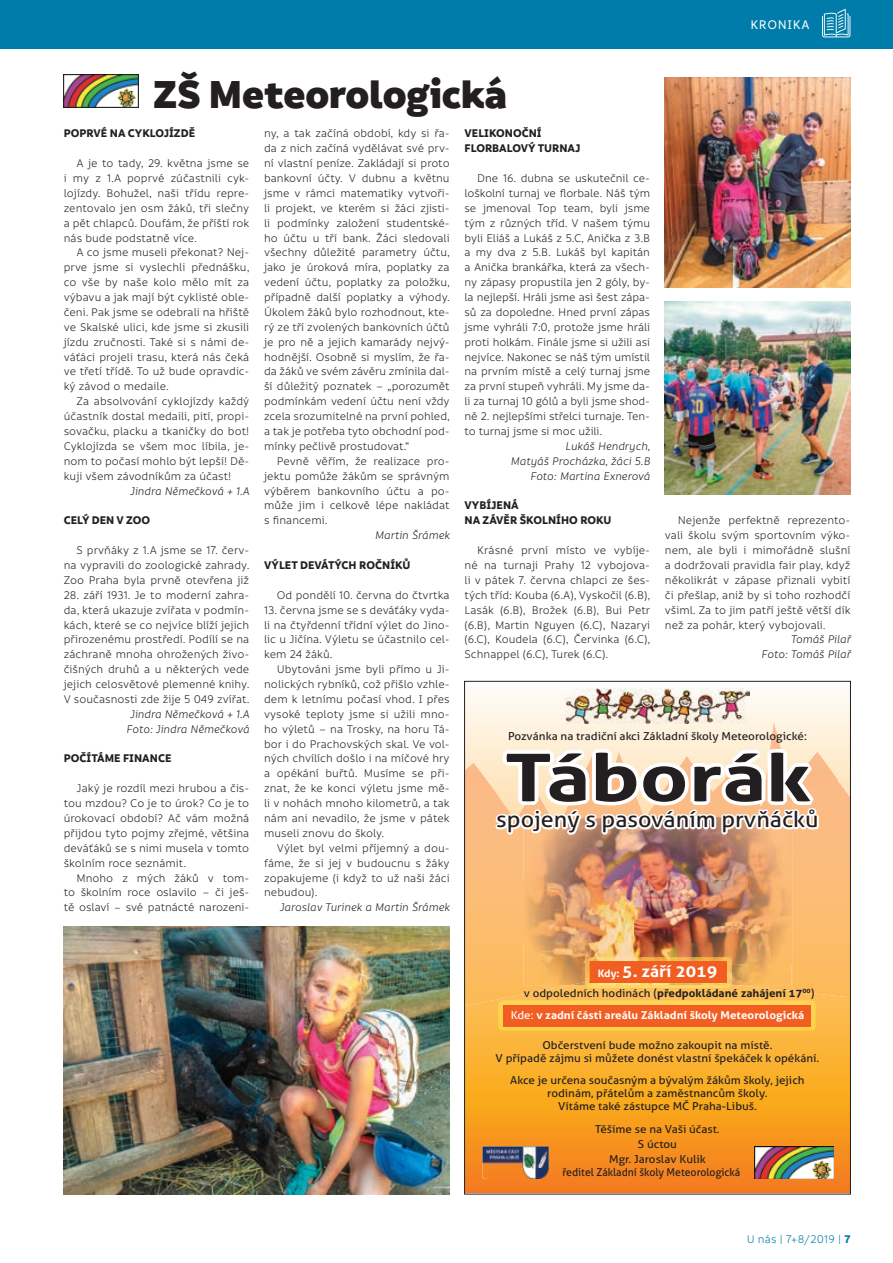
<style>
.page{position:relative;width:893px;height:1263px;background:#fff}
.page>*{position:absolute;margin:0;border:0;box-sizing:border-box;transform-origin:0 0}
.t1{font:700 65.7px "Aller";color:#231f20;scale:1.28 1}
.nadpis-01{font:900 42px "Informative";letter-spacing:-.005em;color:#231f20}
.t2{font:21.9px "Aller";color:#231f20;scale:1.07 1}
.t3{font:700 16.35px "Aller";color:#fff;scale:1.07 1}
.t4{font:500 13.5px "Informative";letter-spacing:.05em;color:#fff}
.text{font:12px/14.9px "Informative";color:#231f20;text-align:justify}
.podpis{font:italic 12px/14.9px "Informative";color:#231f20;text-align:right}
.nadpis-02{font:700 12px/14.9px "Informative";color:#231f20}
.t5{font:12px "Informative";letter-spacing:.015em;color:#007caa}
.t6{font:10.95px/13.2px "Aller";color:#231f20;text-align:center;scale:1.07 1}
.t7{font:700 10.95px/22.5px "Aller";color:#fff;scale:1.07 1}
.t8{font:10.95px "Aller";color:#231f20;scale:.96 1}
.s1{font-size:10.2px}
.s2{font-weight:400;color:#231f20}
.s3{color:#231f20}
.s4{font-weight:400}
.s5{font-weight:700}
</style>
<div class="page">
<div style="left:0;top:0;width:893px;height:48px;background:#007caa"></div>
<svg style="left:822px;top:9px;width:28px;height:28px"></svg>
<img style="left:64px;top:75px;width:75px;height:33px">
<img style="left:64px;top:926px;width:386px;height:268px">
<svg style="left:466px;top:688px;width:383px;height:504px;background:#fab34f"></svg>
<img style="left:566px;top:689px;width:183px;height:35px">
<img style="left:585px;top:984px;width:146px;height:3px">
<img style="left:499px;top:1000px;width:316px;height:31px">
<div style="left:503px;top:1005px;width:308px;height:21px;background:#f25d21"></div>
<img style="left:770px;top:720px;width:23px;height:271px">
<img style="left:792px;top:751px;width:46px;height:245px">
<img style="left:466px;top:762px;width:33px;height:244px">
<img style="left:838px;top:779px;width:11px;height:218px">
<img style="left:499px;top:839px;width:45px;height:160px">
<img style="left:544px;top:985px;width:26px;height:2px">
<img style="left:736px;top:985px;width:34px;height:2px">
<img style="left:544px;top:987px;width:14px;height:3px">
<svg style="left:756px;top:987px;width:14px;height:2px"></svg>
<img style="left:523px;top:839px;width:224px;height:104px">
<img style="left:747px;top:839px;width:45px;height:125px">
<img style="left:523px;top:943px;width:67px;height:42px">
<img style="left:590px;top:943px;width:157px;height:21px">
<img style="left:731px;top:964px;width:61px;height:21px">
<img style="left:585px;top:957px;width:146px;height:27px">
<div style="left:590px;top:961px;width:137px;height:22px;background:#f25d21"></div>
<svg style="left:493px;top:745px;width:331px;height:94px"></svg>
<img style="left:482px;top:1146px;width:67px;height:32px">
<img style="left:488px;top:1168px;width:61px;height:10px">
<img style="left:754px;top:1146px;width:79px;height:33px">
<img style="left:665px;top:78px;width:185px;height:210px">
<img style="left:665px;top:301px;width:185px;height:193px">
<p class="t4" style="left:750px;top:18px;width:61px">KRONIKA</p>
<p class="nadpis-01" style="left:153px;top:69px;width:355px">ZŠ Meteorologická</p>
<p class="nadpis-02" style="left:64px;top:126px;width:133px">POPRVÉ NA CYKLOJÍZDĚ</p>
<p class="text" style="left:64px;top:156px;width:187px;text-indent:13px">A je to tady, 29. května jsme se i my z 1.A poprvé zúčastnili cyk&shy;lojízdy. Bohužel, naši třídu repre&shy;zentovalo jen osm žáků, tři slečny a pět chlapců. Doufám, že příští rok nás bude podstatně více.</p>
<p class="text" style="left:64px;top:245px;width:187px;text-indent:13px">A co jsme museli překonat? Nej&shy;prve jsme si vyslechli přednášku, co vše by naše kolo mělo mít za výbavu a jak mají být cyklisté oble&shy;čeni. Pak jsme se odebrali na hřiště ve Skalské ulici, kde jsme si zkusili jízdu zručnosti. Také si s námi de&shy;váťáci projeli trasu, která nás čeká ve třetí třídě. To už bude opravdic&shy;ký závod o medaile.</p>
<p class="text" style="left:64px;top:394px;width:187px;text-indent:13px">Za absolvování cyklojízdy každý účastník dostal medaili, pití, propi&shy;sovačku, placku a tkaničky do bot!<br>Cyklojízda se všem moc líbila, je&shy;nom to počasí mohlo být lepší! Dě&shy;kuji všem závodníkům za účast!</p>
<p class="podpis" style="left:130px;top:484px;width:121px">Jindra Němečková + 1.A</p>
<p class="nadpis-02" style="left:64px;top:513px;width:88px">CELÝ DEN V ZOO</p>
<p class="text" style="left:64px;top:543px;width:187px;text-indent:13px">S prvňáky z 1.A jsme se 17. červ&shy;na vypravili do zoologické zahrady.<br>Zoo Praha byla prvně otevřena již</p>
<p class="text" style="left:64px;top:588px;width:187px">28. září 1931. Je to moderní zahra&shy;da, která ukazuje zvířata v podmín&shy;kách, které se co nejvíce blíží jejich přirozenému prostředí. Podílí se na záchraně mnoha ohrožených živo&shy;čišných druhů a u některých vede jejich celosvětové plemenné knihy.<br>V současnosti zde žije 5 049 zvířat.</p>
<p class="podpis" style="left:130px;top:707px;width:121px">Jindra Němečková + 1.A</p>
<p class="podpis" style="left:126px;top:722px;width:125px">Foto: Jindra Němečková</p>
<p class="nadpis-02" style="left:64px;top:751px;width:109px">POČÍTÁME FINANCE</p>
<p class="text" style="left:64px;top:781px;width:187px;text-indent:13px">Jaký je rozdíl mezi hrubou a čis&shy;tou mzdou? Co je to úrok? Co je to úrokovací období? Ač vám možná přijdou tyto pojmy zřejmé, většina deváťáků se s nimi musela v tomto školním roce seznámit.</p>
<p class="text" style="left:64px;top:870px;width:187px;text-indent:13px">Mnoho z mých žáků v tom&shy;to školním roce oslavilo – či ješ&shy;tě oslaví − své patnácté narozeni-</p>
<p class="nadpis-02" style="left:465px;top:126px;width:117px">VELIKONOČNÍ<br>FLORBALOVÝ TURNAJ</p>
<p class="text" style="left:465px;top:171px;width:187px;text-indent:13px">Dne 16. dubna se uskutečnil ce&shy;loškolní turnaj ve florbale. Náš tým se jmenoval Top team, byli jsme tým z různých tříd. V našem týmu byli Eliáš a Lukáš z 5.C, Anička z 3.B a my dva z 5.B. Lukáš byl kapitán a Anička brankářka, která za všech&shy;ny zápasy propustila jen 2 góly, by&shy;la nejlepší. Hráli jsme asi šest zápa&shy;sů za dopoledne. Hned první zápas jsme vyhráli 7:0, protože jsme hráli proti holkám. Finále jsme si užili asi nejvíce. Nakonec se náš tým umístil na prvním místě a celý turnaj jsme za první stupeň vyhráli. My jsme da&shy;li za turnaj 10 gólů a byli jsme shod&shy;ně 2. nejlepšími střelci turnaje. Ten&shy;to turnaj jsme si moc užili.</p>
<p class="podpis" style="left:511px;top:439px;width:141px">Lukáš Hendrych,<br>Matyáš Procházka, žáci 5.B</p>
<p class="podpis" style="left:530px;top:469px;width:121px">Foto: Martina Exnerová</p>
<p class="nadpis-02" style="left:465px;top:498px;width:148px">VYBÍJENÁ<br>NA ZÁVĚR ŠKOLNÍHO ROKU</p>
<p class="text" style="left:465px;top:543px;width:187px;text-indent:13px">Krásné první místo ve vybíje&shy;né na turnaji Prahy 12 vybojova&shy;li v pátek 7. června chlapci ze šes&shy;tých tříd: Kouba (6.A), Vyskočil (6.B), Lasák (6.B), Brožek (6.B), Bui Petr (6.B), Martin Nguyen (6.C), Nazaryi (6.C), Koudela (6.C), Červinka (6.C), Schnappel (6.C), Turek (6.C).</p>
<p class="text" style="left:264px;top:126px;width:187px">ny, a tak začíná období, kdy si řa&shy;da z nich začíná vydělávat své prv&shy;ní vlastní peníze. Zakládají si proto bankovní účty. V dubnu a květnu jsme v rámci matematiky vytvoři&shy;li projekt, ve kterém si žáci zjisti&shy;li podmínky založení studentské&shy;ho účtu u tří bank. Žáci sledovali všechny důležité parametry účtu, jako je úroková míra, poplatky za vedení účtu, poplatky za položku, případně další poplatky a výhody.<br>Úkolem žáků bylo rozhodnout, kte&shy;rý ze tří zvolených bankovních účtů je pro ně a jejich kamarády nejvý&shy;hodnější. Osobně si myslím, že řa&shy;da žáků ve svém závěru zmínila dal&shy;ší důležitý poznatek – „porozumět podmínkám vedení účtu není vždy zcela srozumitelné na první pohled, a tak je potřeba tyto obchodní pod&shy;mínky pečlivě prostudovat.“</p>
<p class="text" style="left:264px;top:454px;width:187px;text-indent:13px">Pevně věřím, že realizace pro&shy;jektu pomůže žákům se správným výběrem bankovního účtu a po&shy;může jim i celkově lépe nakládat s financemi.</p>
<p class="podpis" style="left:375px;top:528px;width:76px">Martin Šrámek</p>
<p class="nadpis-02" style="left:264px;top:558px;width:148px">VÝLET DEVÁTÝCH ROČNÍKŮ</p>
<p class="text" style="left:277px;top:588px;width:174px">Od pondělí 10. června do čtvrtka</p>
<p class="text" style="left:264px;top:603px;width:187px">13. června jsme se s deváťáky vyda&shy;li na čtyřdenní třídní výlet do Jino&shy;lic u Jičína. Výletu se účastnilo cel&shy;kem 24 žáků.</p>
<p class="text" style="left:264px;top:662px;width:187px;text-indent:13px">Ubytováni jsme byli přímo u Ji&shy;nolických rybníků, což přišlo vzhle&shy;dem k letnímu počasí vhod. I přes vysoké teploty jsme si užili mno&shy;ho výletů – na Trosky, na horu Tá&shy;bor i do Prachovských skal. Ve vol&shy;ných chvílích došlo i na míčové hry a opékání buřtů. Musíme se při&shy;znat, že ke konci výletu jsme mě&shy;li v nohách mnoho kilometrů, a tak nám ani nevadilo, že jsme v pátek museli znovu do školy.</p>
<p class="text" style="left:264px;top:841px;width:187px;text-indent:13px">Výlet byl velmi příjemný a dou&shy;fáme, že si jej v budoucnu s žáky zopakujeme (i když to už naši žáci nebudou).</p>
<p class="podpis" style="left:279px;top:900px;width:172px">Jaroslav Turinek a Martin Šrámek</p>
<p class="text" style="left:665px;top:513px;width:187px;text-indent:13px">Nejenže perfektně reprezento&shy;vali školu svým sportovním výko&shy;nem, ale byli i mimořádně slušní a dodržovali pravidla fair play, když několikrát v zápase přiznali vybití či přešlap, aniž by si toho rozhodčí všiml. Za to jim patří ještě větší dík než za pohár, který vybojovali.</p>
<p class="podpis" style="left:790px;top:632px;width:62px">Tomáš Pilař</p>
<p class="podpis" style="left:761px;top:647px;width:91px">Foto: Tomáš Pilař</p>
<p class="t6" style="left:508px;top:730px;width:281px">Pozvánka na tradiční akci Základní školy Meteorologické:</p>
<p class="t1" style="left:504px;top:737px;width:241px">Táborák</p>
<p class="t2" style="left:496px;top:806px;width:303px">spojený s pasováním prvňáčků</p>
<p class="t3" style="left:598px;top:961px;width:113px"><span class="s1">Kdy:</span> 5. září 2019</p>
<p class="t7" style="left:511px;top:981px;width:285px;text-indent:13px"><span class="s2">v odpoledních hodinách (</span><span class="s3">předpokládané zahájení 17</span><sup>00</sup><span class="s2">)<br></span><span class="s4">Kde:</span> v zadní části areálu Základní školy Meteorologická</p>
<p class="t6" style="left:496px;top:1038px;width:304px">Občerstvení bude možno zakoupit na místě.<br>V případě zájmu si můžete donést vlastní špekáček k opékání.</p>
<p class="t6" style="left:510px;top:1073px;width:277px">Akce je určena současným a bývalým žákům školy, jejich rodinám, přátelům a zaměstnancům školy.<br>Vítáme také zástupce MČ Praha-Libuš.</p>
<p class="t6" style="left:595px;top:1121px;width:118px;line-height:15.1px">Těšíme se na Vaši účast.<br>S úctou<br>Mgr. Jaroslav Kulik</p>
<p class="t8" style="left:562px;top:1165px;width:187px">ředitel Základní školy Meteorologická</p>
<p class="t5" style="left:747px;top:1233px;width:105px">U nás | 7+8/2019 | <span class="s5">7</span></p>
</div>
